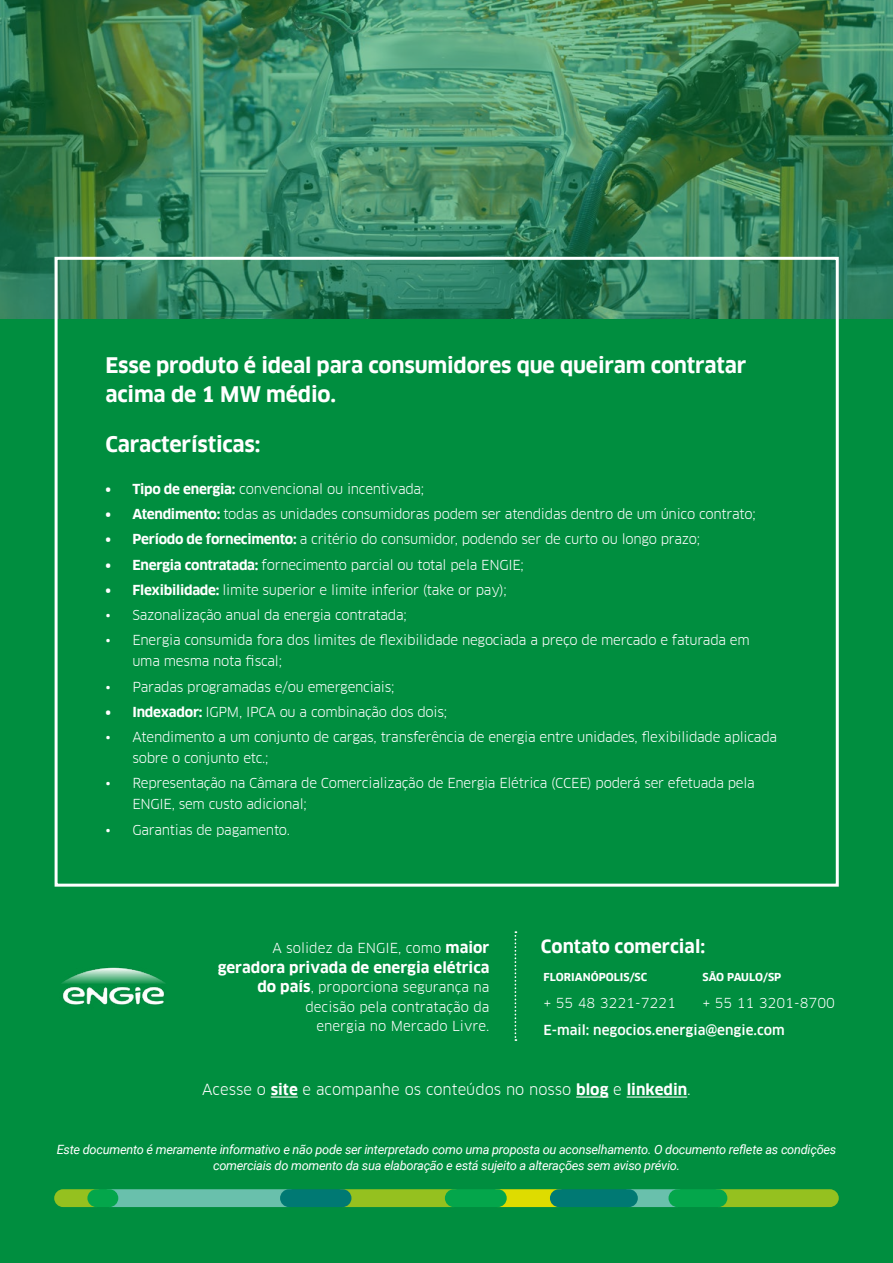
<style>
.page{position:relative;width:893px;height:1263px;background:#008e3f}
.page>*{position:absolute;margin:0;border:0;box-sizing:border-box;transform-origin:0 0}
.t1{font:21px/28.5px "FF Clan bold";letter-spacing:-.01em;color:#fff}
.t2{font:17.85px "FF Clan bold";color:#fff}
.t3{font:15px "FF Clan Regular";color:#fff}
.t4{font:15px "FF Clan bold";color:#fff}
.t5{font:13.5px/21px "FF Clan Regular";letter-spacing:-.02em;color:#fff}
.t6{font:13.5px/19.5px "FF Clan Regular";color:#fff;text-align:right}
.t7{font:13.5px "FF Clan medium";color:#fff}
.t8{font:italic 12.75px/16.5px "Roboto";letter-spacing:-.02em;color:#fff;text-align:center}
.t9{font:10.65px "FF Clan bold";color:#fff}
.s1{font-family:"FF Clan bold"}
.s2{font-family:"FF Clan bold";font-size:15px}
</style>
<div class="page">
<img style="left:0;top:0;width:893px;height:319px">
<svg style="left:514px;top:931px;width:2px;height:110px"></svg>
<img style="left:61px;top:967px;width:104px;height:38px">
<div style="left:55px;top:257px;width:784px;height:630px;border:3px solid #fff"></div>
<div style="left:709px;top:1189px;width:130px;height:18px;background:#95c11f;border-radius:9px"></div>
<div style="left:620px;top:1189px;width:66px;height:18px;background:#69c0ac;border-radius:9px"></div>
<div style="left:489px;top:1189px;width:79px;height:18px;background:#dedc00;border-radius:9px"></div>
<div style="left:550px;top:1189px;width:88px;height:18px;background:#007973;border-radius:9px"></div>
<div style="left:334px;top:1189px;width:129px;height:18px;background:#95c11f;border-radius:9px"></div>
<div style="left:100px;top:1189px;width:198px;height:18px;background:#69c0ac;border-radius:9px"></div>
<div style="left:54px;top:1189px;width:51px;height:18px;background:#95c11f;border-radius:9px"></div>
<div style="left:445px;top:1189px;width:62px;height:18px;background:#04a64b;border-radius:9px"></div>
<div style="left:280px;top:1189px;width:71px;height:18px;background:#007973;border-radius:9px"></div>
<div style="left:87px;top:1189px;width:31px;height:18px;background:#04a64b;border-radius:9px"></div>
<div style="left:668px;top:1189px;width:59px;height:18px;background:#04a64b;border-radius:9px"></div>
<svg style="left:271px;top:1096px;width:27px;height:1px"></svg>
<hr style="left:576px;top:1096px;width:32px;height:1px;background:#fff">
<hr style="left:627px;top:1096px;width:60px;height:1px;background:#fff">
<h1 class="t1" style="left:105px;top:352px;width:643px">Esse produto é ideal para consumidores que queiram contratar acima de 1 MW médio.</h1>
<h1 class="t1" style="left:105px;top:430px;width:157px">Características:</h1>
<p class="t5" style="left:105px;top:478px;width:320px"><span class="s1">• Tipo de energia:</span> convencional ou incentivada;</p>
<p class="t5" style="left:105px;top:504px;width:652px"><span class="s1">• Atendimento:</span> todas as unidades consumidoras podem ser atendidas dentro de um único contrato;</p>
<p class="t5" style="left:105px;top:529px;width:596px"><span class="s1">• Período de fornecimento:</span> a critério do consumidor, podendo ser de curto ou longo prazo;</p>
<p class="t5" style="left:105px;top:554px;width:420px"><span class="s1">• Energia contratada:</span> fornecimento parcial ou total pela ENGIE;</p>
<p class="t5" style="left:105px;top:579px;width:403px"><span class="s1">• Flexibilidade:</span> limite superior e limite inferior (take or pay);</p>
<p class="t5" style="left:105px;top:605px;width:303px">• Sazonalização anual da energia contratada;</p>
<p class="t5" style="left:132px;top:630px;width:619px;text-indent:-27px">• Energia consumida fora dos limites de flexibilidade negociada a preço de mercado e faturada em uma mesma nota fiscal;</p>
<p class="t5" style="left:105px;top:676px;width:291px">• Paradas programadas e/ou emergenciais;</p>
<p class="t5" style="left:105px;top:701px;width:343px"><span class="s1">• Indexador:</span> IGPM, IPCA ou a combinação dos dois;</p>
<p class="t5" style="left:132px;top:727px;width:646px;text-indent:-27px">• Atendimento a um conjunto de cargas, transferência de energia entre unidades, flexibilidade aplicada sobre o conjunto etc.;</p>
<p class="t5" style="left:132px;top:773px;width:624px;text-indent:-27px">• Representação na Câmara de Comercialização de Energia Elétrica (CCEE) poderá ser efetuada pela<br>ENGIE, sem custo adicional;</p>
<p class="t5" style="left:105px;top:819px;width:186px">• Garantias de pagamento.</p>
<p class="t6" style="left:272px;top:938px;width:218px">A solidez da ENGIE, como <span class="s2">maior</span></p>
<p class="t4" style="left:218px;top:959px;width:273px">geradora privada de energia elétrica</p>
<p class="t6" style="left:257px;top:977px;width:234px"><span class="s2">do país</span>, proporciona segurança na decisão pela contratação da energia no Mercado Livre.</p>
<h2 class="t2" style="left:541px;top:936px;width:166px">Contato comercial:</h2>
<p class="t9" style="left:543px;top:971px;width:105px">FLORIANÓPOLIS/SC</p>
<p class="t6" style="left:543px;top:993px;width:134px">+ 55 48 3221-7221</p>
<p class="t7" style="left:543px;top:1022px;width:243px">E-mail: negocios.energia@engie.com</p>
<p class="t9" style="left:702px;top:971px;width:80px">SÃO PAULO/SP</p>
<p class="t6" style="left:702px;top:993px;width:134px">+ 55 11 3201-8700</p>
<p class="t3" style="left:202px;top:1081px;width:490px">Acesse o <span class="s1">site</span> e acompanhe os conteúdos no nosso <span class="s1">blog</span> e <span class="s1">linkedin</span>.</p>
<p class="t8" style="left:57px;top:1141px;width:781px">Este documento é meramente informativo e não pode ser interpretado como uma proposta ou aconselhamento. O documento reflete as condições comerciais do momento da sua elaboração e está sujeito a alterações sem aviso prévio.</p>
</div>
